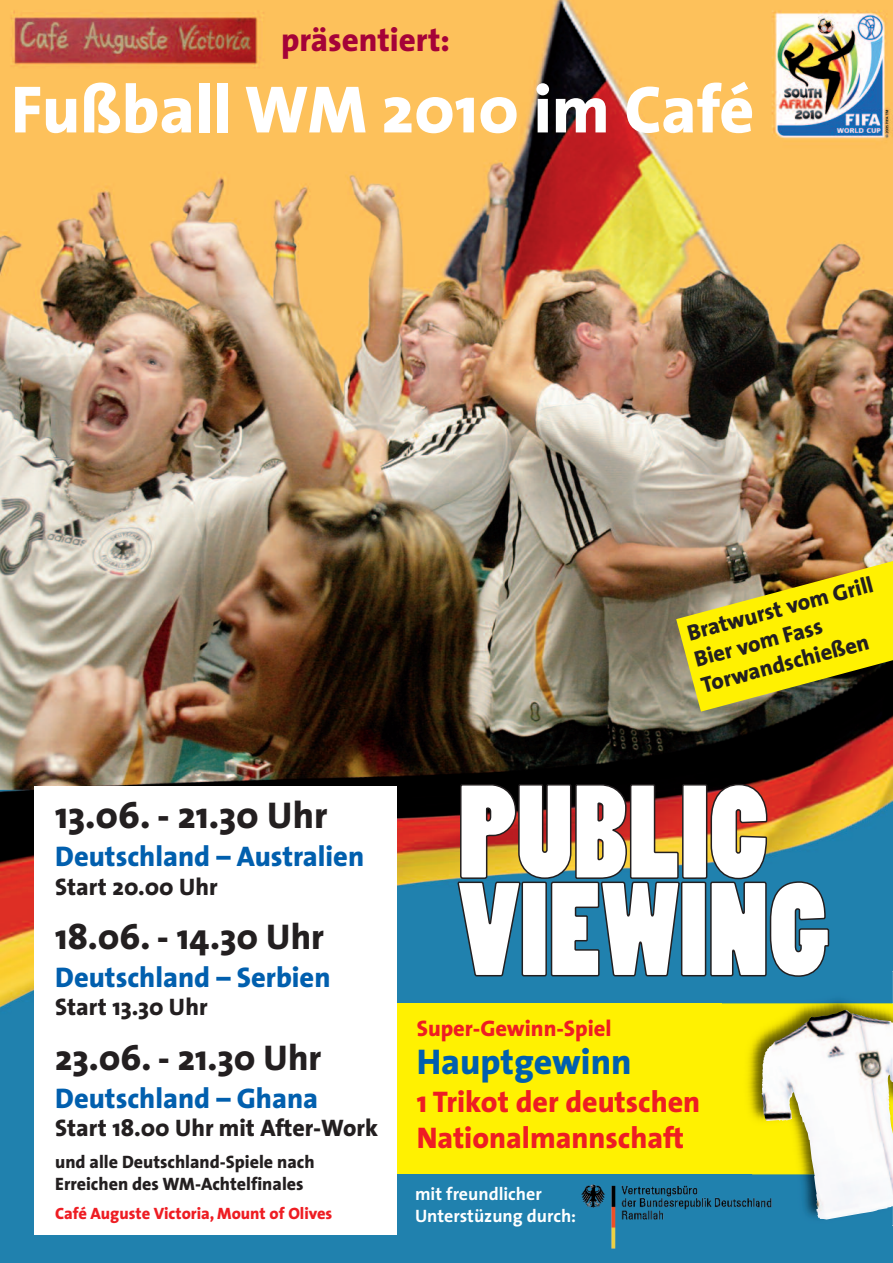
<style>
.page{position:relative;width:893px;height:1263px;background:#fff}
.page>*{position:absolute;margin:0;border:0;box-sizing:border-box;transform-origin:0 0}
.t1{font:124.5px/97.5px "Poplar Std";color:#fff}
.t2{font:800 67.5px "The Sans";color:#fff}
.t3{font:800 37.5px "The Sans";color:#231f20}
.t4{font:800 36px "The Sans";color:#231f20}
.t5{font:800 36px "The Sans";color:#015fae}
.t6{font:800 33px "The Sans";color:#a50238}
.t7{font:800 30px/36px "The Sans";color:#ee1d23}
.t8{font:800 28.5px "The Sans";color:#015fae}
.t9{font:800 24px "The Sans";color:#231f20}
.t10{font:800 22.5px/27px "The Sans";color:#231f20}
.t11{font:800 22.5px "The Sans";color:#ee1d23}
.t12{font:800 18px/21.6px "The Sans";color:#231f20}
.t13{font:700 18px/21.9px "The Sans";color:#fff}
.t14{font:800 16.5px "The Sans";color:#ee1d23}
</style>
<div class="page">
<img style="left:0;top:0;width:893px;height:1263px">
<div style="left:213px;top:1003px;width:680px;height:171px;background:#fff101"></div>
<img style="left:722px;top:971px;width:171px;height:150px">
<div style="left:774px;top:1174px;width:119px;height:72px;background:#2081ae"></div>
<img style="left:752px;top:1174px;width:22px;height:7px">
<img style="left:779px;top:1021px;width:114px;height:198px">
<img style="left:577px;top:1181px;width:197px;height:75px">
<div style="left:34px;top:786px;width:362px;height:448px;background:#fff"></div>
<img style="left:676px;top:555px;width:217px;height:157px">
<p class="t6" style="left:281px;top:27px;width:170px">präsentiert:</p>
<h2 class="t2" style="left:11px;top:83px;width:745px">Fußball WM 2010 im Café</h2>
<h3 class="t3" style="left:55px;top:800px;width:274px">13.06. - 21.30 Uhr</h3>
<p class="t8" style="left:55px;top:845px;width:310px">Deutschland – Australien</p>
<p class="t9" style="left:55px;top:877px;width:164px">Start 20.00 Uhr</p>
<p class="t4" style="left:55px;top:923px;width:270px">18.06. - 14.30 Uhr</p>
<p class="t8" style="left:55px;top:966px;width:277px">Deutschland – Serbien</p>
<p class="t9" style="left:55px;top:998px;width:154px">Start 13.30 Uhr</p>
<p class="t4" style="left:55px;top:1044px;width:268px">23.06. - 21.30 Uhr</p>
<p class="t8" style="left:55px;top:1087px;width:264px">Deutschland – Ghana</p>
<p class="t9" style="left:55px;top:1119px;width:324px">Start 18.00 Uhr mit After-Work</p>
<p class="t12" style="left:55px;top:1153px;width:261px">und alle Deutschland-Spiele nach<br>Erreichen des WM-Achtelfinales</p>
<p class="t14" style="left:55px;top:1206px;width:279px">Café Auguste Victoria, Mount of Olives</p>
<p class="t10" style="left:685px;top:622px;width:193px;rotate:-15deg">Bratwurst vom Grill<br>Bier vom Fass<br>Torwandschießen</p>
<h1 class="t1" style="left:458px;top:791px;width:372px">PUBLIC<br>VIEWING</h1>
<p class="t11" style="left:417px;top:1020px;width:196px">Super-Gewinn-Spiel</p>
<p class="t5" style="left:417px;top:1047px;width:216px">Hauptgewinn</p>
<p class="t7" style="left:417px;top:1087px;width:285px">1 Trikot der deutschen<br>Nationalmannschaft</p>
<p class="t13" style="left:415px;top:1184px;width:163px">mit freundlicher<br>Unterstüzung durch:</p>
</div>
